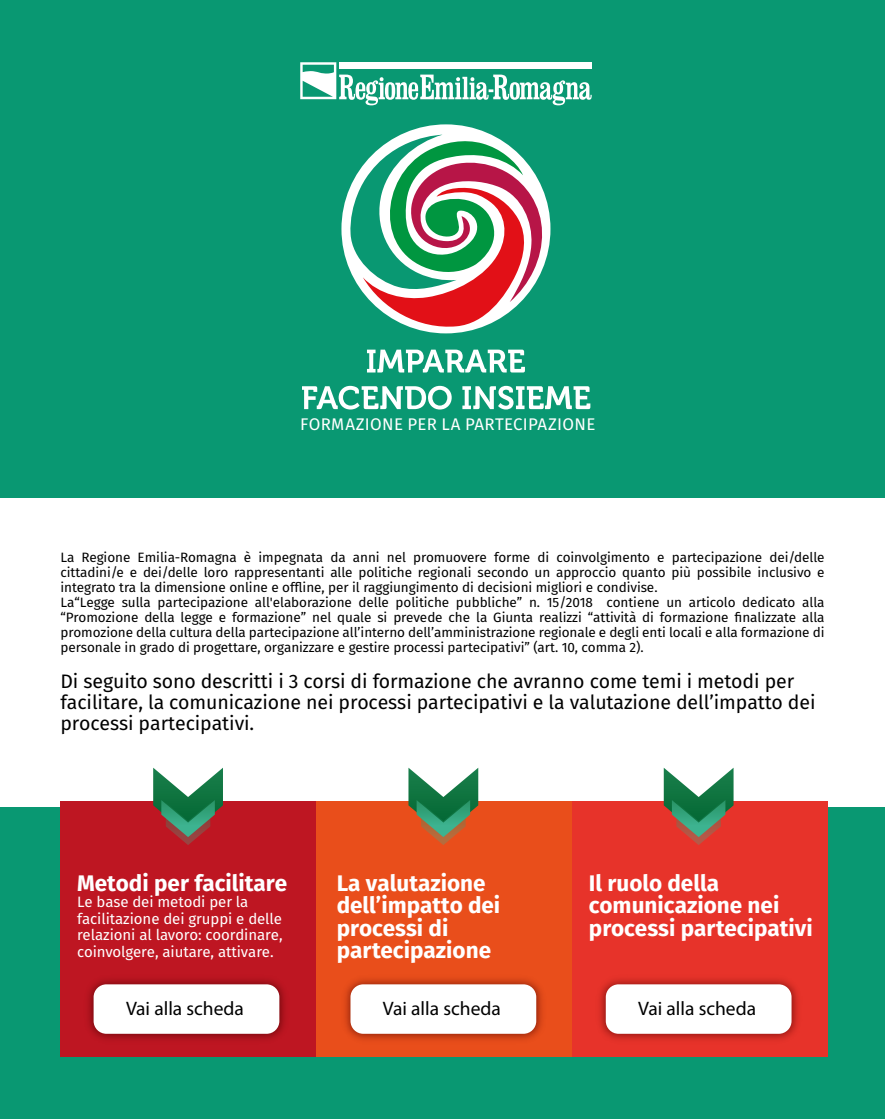
<style>
.page{position:relative;width:885px;height:1119px;background:#fff}
.page>*{position:absolute;margin:0;border:0;box-sizing:border-box;transform-origin:0 0}
.t1{font:700 22.5px/22.5px "Fira Sans";color:#fff}
.t2{font:19.5px/21px "Fira Sans";letter-spacing:-.005em;color:#000}
.t3{font:19.5px "Myriad Pro";color:#000}
.t4{font:16.8px "Fira Sans";letter-spacing:.02em;color:#fff}
.t5{font:15px/16.5px "Fira Sans";letter-spacing:-.005em;color:#fff}
.t6{font:13.5px/15px "Fira Sans";letter-spacing:-.005em;color:#000}
</style>
<div class="page">
<div style="left:0;top:0;width:884px;height:1118px;background:#099872"></div>
<div style="left:341px;top:124px;width:209px;height:209px;background:#fff;border-radius:50%"></div>
<svg style="left:349px;top:135px;width:196px;height:195px"></svg>
<svg style="left:300px;top:62px;width:291px;height:43px"></svg>
<svg style="left:367px;top:349px;width:158px;height:23px"></svg>
<svg style="left:302px;top:386px;width:149px;height:23px"></svg>
<svg style="left:462px;top:386px;width:128px;height:23px"></svg>
<div style="left:0;top:498px;width:884px;height:308px;background:#fff"></div>
<div style="left:60px;top:801px;width:256px;height:255px;background:#be1622"></div>
<div style="left:316px;top:801px;width:255px;height:255px;background:#e94e1b"></div>
<div style="left:572px;top:801px;width:255px;height:255px;background:#e7332a"></div>
<svg style="left:153px;top:767px;width:70px;height:78px"></svg>
<svg style="left:408px;top:767px;width:70px;height:78px"></svg>
<svg style="left:663px;top:768px;width:70px;height:77px"></svg>
<img style="left:88px;top:979px;width:197px;height:61px">
<div style="left:94px;top:984px;width:185px;height:49px;background:#fff;border-radius:13px"></div>
<img style="left:599px;top:979px;width:199px;height:61px">
<div style="left:605px;top:984px;width:186px;height:49px;background:#fff;border-radius:13px"></div>
<img style="left:345px;top:979px;width:198px;height:61px">
<div style="left:350px;top:984px;width:186px;height:49px;background:#fff;border-radius:13px"></div>
<p class="t4" style="left:300px;top:412px;width:296px">FORMAZIONE PER LA PARTECIPAZIONE</p>
<p class="t6" style="left:60px;top:549px;width:765px">La Regione Emilia-Romagna è impegnata da anni nel promuovere forme di coinvolgimento e partecipazione dei/delle cittadini/e e dei/delle loro rappresentanti alle politiche regionali secondo un approccio quanto più possibile inclusivo e integrato tra la dimensione online e offline, per il raggiungimento di decisioni migliori e condivise.<br>La“Legge sulla partecipazione all'elaborazione delle politiche pubbliche” n. 15/2018 contiene un articolo dedicato alla “Promozione della legge e formazione” nel quale si prevede che la Giunta realizzi “attività di formazione finalizzate alla promozione della cultura della partecipazione all’interno dell’amministrazione regionale e degli enti locali e alla formazione di personale in grado di progettare, organizzare e gestire processi partecipativi” (art. 10, comma 2).</p>
<h2 class="t2" style="left:60px;top:670px;width:756px">Di seguito sono descritti i 3 corsi di formazione che avranno come temi i metodi per facilitare, la comunicazione nei processi partecipativi e la valutazione dell’impatto dei processi partecipativi.</h2>
<h1 class="t1" style="left:77px;top:871px;width:211px">Metodi per facilitare</h1>
<p class="t5" style="left:77px;top:893px;width:207px">Le base dei metodi per la facilitazione dei gruppi e delle relazioni al lavoro: coordinare, coinvolgere, aiutare, attivare.</p>
<h1 class="t1" style="left:337px;top:871px;width:165px">La valutazione dell’impatto dei processi di partecipazione</h1>
<h1 class="t1" style="left:589px;top:871px;width:225px">Il ruolo della comunicazione nei processi partecipativi</h1>
<h2 class="t3" style="left:126px;top:996px;width:119px">Vai alla scheda</h2>
<h2 class="t3" style="left:383px;top:996px;width:119px">Vai alla scheda</h2>
<h2 class="t3" style="left:638px;top:996px;width:119px">Vai alla scheda</h2>
</div>
